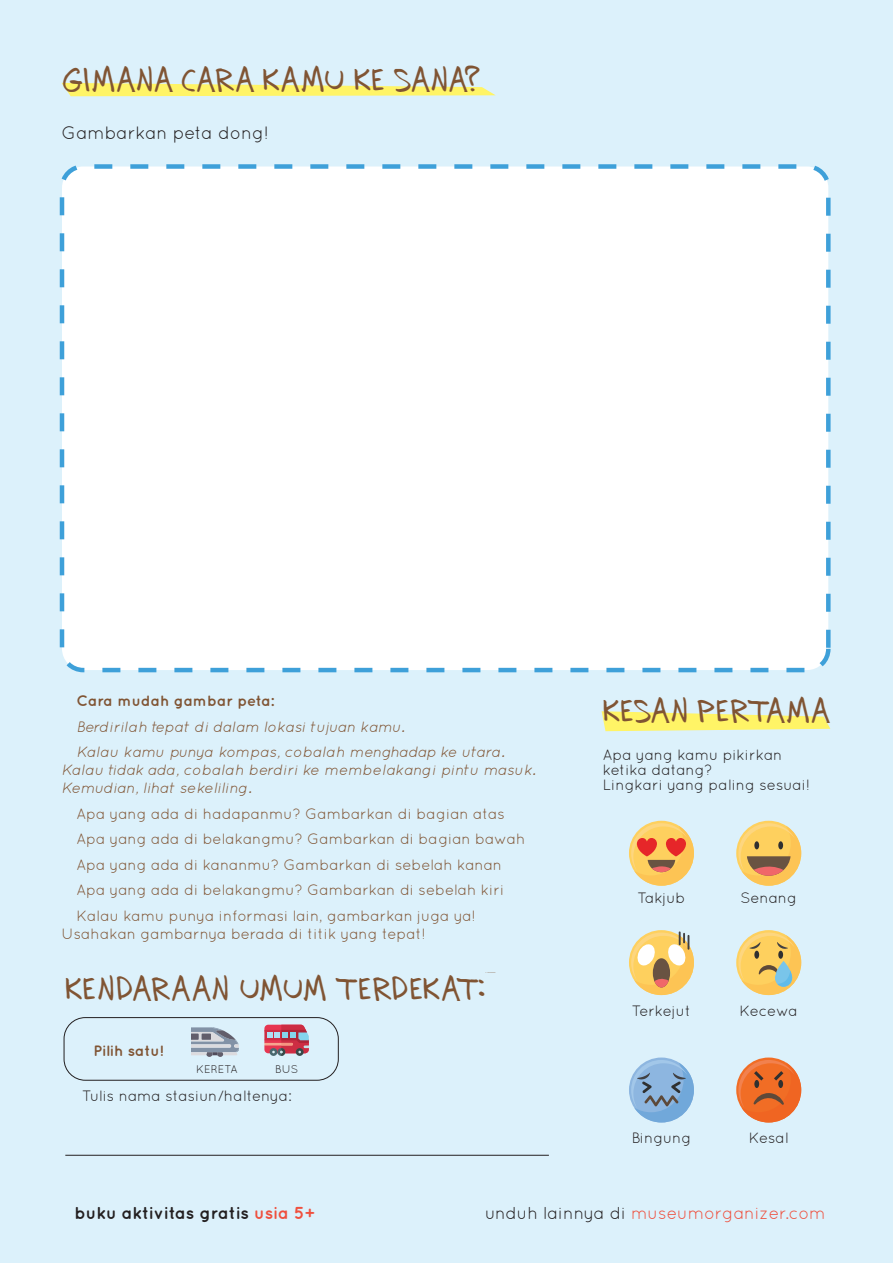
<style>
.page{position:relative;width:893px;height:1263px;background:#dcf1fb}
.page>*{position:absolute;margin:0;border:0;box-sizing:border-box;transform-origin:0 0}
.t1{font:36px "Dadhand";color:#805433}
.t2{font:36px "Dadhand";letter-spacing:.03em;color:#805433}
.t3{font:18px "Quicksand";color:#231f20}
.t4{font:17.25px "Quicksand";color:#ef503e}
.t5{font:700 17.25px "Quicksand";color:#231f20}
.t6{font:15px/25.5px "Quicksand";color:#805433}
.t7{font:italic 15px/25.5px "Quicksand";color:#805433}
.t8{font:15px/15px "Quicksand";color:#231f20}
.t9{font:700 15px "Quicksand";color:#805433}
.t10{font:11.1px "Quicksand";color:#231f20}
.s1{color:#ef503e}
.s2{color:#231f20}
</style>
<div class="page">
<svg style="left:602px;top:711px;width:228px;height:20px"></svg>
<div style="left:64px;top:1017px;width:274px;height:63px;border:1px solid #231f20;border-radius:21px"></div>
<svg style="left:62px;top:83px;width:434px;height:13px;background:#f8f383"></svg>
<div style="left:62px;top:166px;width:766px;height:504px;background:#fff;border-radius:21px"></div>
<div style="left:60px;top:164px;width:771px;height:508px;border:4px dashed #3ea0d9;border-radius:21px"></div>
<svg style="left:631px;top:823px;width:63px;height:63px"></svg>
<svg style="left:738px;top:823px;width:63px;height:63px"></svg>
<svg style="left:629px;top:1057px;width:65px;height:65px"></svg>
<svg style="left:631px;top:1060px;width:63px;height:62px"></svg>
<svg style="left:736px;top:1057px;width:65px;height:65px"></svg>
<svg style="left:738px;top:1060px;width:63px;height:62px"></svg>
<svg style="left:631px;top:931px;width:63px;height:64px"></svg>
<svg style="left:738px;top:932px;width:63px;height:63px"></svg>
<svg style="left:264px;top:1025px;width:45px;height:31px"></svg>
<svg style="left:192px;top:1027px;width:47px;height:30px"></svg>
<h1 class="t2" style="left:62px;top:57px;width:418px">GIMANA CARA KAMU KE SANA?</h1>
<p class="t3" style="left:62px;top:122px;width:209px">Gambarkan peta dong!</p>
<p class="t9" style="left:77px;top:692px;width:199px">Cara mudah gambar peta:</p>
<p class="t7" style="left:77px;top:714px;width:429px">Berdirilah tepat di dalam lokasi tujuan kamu.<br>Kalau kamu punya kompas, cobalah menghadap ke utara.</p>
<p class="t7" style="left:62px;top:761px;width:475px;line-height:18px">Kalau tidak ada, cobalah berdiri ke membelakangi pintu masuk.<br>Kemudian, lihat sekeliling.</p>
<p class="t6" style="left:77px;top:801px;width:450px">Apa yang ada di hadapanmu? Gambarkan di bagian atas Apa yang ada di belakangmu? Gambarkan di bagian bawah Apa yang ada di kananmu? Gambarkan di sebelah kanan Apa yang ada di belakangmu? Gambarkan di sebelah kiri Kalau kamu punya informasi lain, gambarkan juga ya!</p>
<p class="t6" style="left:62px;top:921px;width:365px">Usahakan gambarnya berada di titik yang tepat!</p>
<h1 class="t1" style="left:65px;top:966px;width:431px">KENDARAAN UMUM TERDEKAT:</h1>
<p class="t9" style="left:94px;top:1041px;width:71px">Pilih satu!</p>
<p class="t10" style="left:196px;top:1062px;width:43px">KERETA</p>
<p class="t10" style="left:275px;top:1062px;width:25px">BUS</p>
<p class="t8" style="left:82px;top:1088px;width:211px">Tulis nama stasiun/haltenya:</p>
<h1 class="t1" style="left:603px;top:688px;width:228px">KESAN PERTAMA</h1>
<p class="t8" style="left:603px;top:747px;width:209px">Apa yang kamu pikirkan ketika datang?<br>Lingkari yang paling sesuai!</p>
<p class="t8" style="left:637px;top:890px;width:50px">Takjub</p>
<p class="t8" style="left:740px;top:890px;width:58px">Senang</p>
<p class="t8" style="left:632px;top:1003px;width:61px">Terkejut</p>
<p class="t8" style="left:739px;top:1003px;width:60px">Kecewa</p>
<p class="t8" style="left:632px;top:1130px;width:61px">Bingung</p>
<p class="t8" style="left:749px;top:1130px;width:42px">Kesal</p>
<p class="t5" style="left:75px;top:1202px;width:242px">buku aktivitas gratis <span class="s1">usia 5+</span></p>
<p class="t4" style="left:485px;top:1203px;width:342px"><span class="s2">unduh lainnya di</span> museumorganizer.com</p>
</div>
